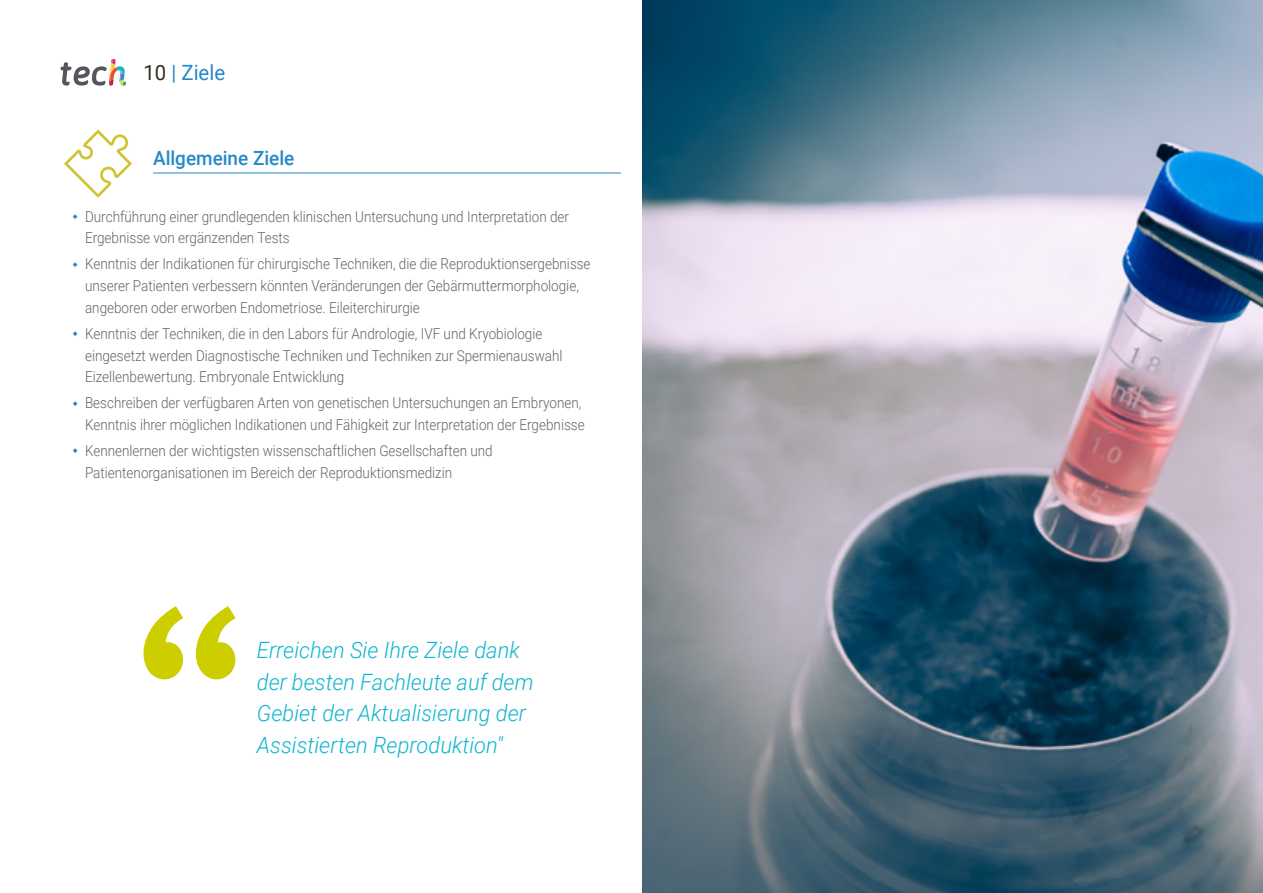
<style>
.page{position:relative;width:1263px;height:893px;background:#fff}
.page>*{position:absolute;margin:0;border:0;box-sizing:border-box;transform-origin:0 0}
.t1{font:italic 300 22.5px/31.5px "Roboto";color:#0fb6cf}
.t2{font:21px "Roboto";color:#2488c9}
.t3{font:500 19.5px "Roboto";color:#2488c9}
.t4{font:300 15px/21.8px "Roboto";color:#61646a;scale:.9 1}
.s1{color:#312e20}
</style>
<div class="page">
<hr style="left:153px;top:173px;width:468px;height:1px;background:#2488c9">
<svg style="left:64px;top:129px;width:68px;height:69px"></svg>
<img style="left:642px;top:0;width:621px;height:893px">
<svg style="left:61px;top:59px;width:65px;height:27px"></svg>
<svg style="left:144px;top:606px;width:92px;height:73px"></svg>
<h2 class="t2" style="left:144px;top:57px;width:83px"><span class="s1">10</span> | Ziele</h2>
<h3 class="t3" style="left:153px;top:144px;width:143px">Allgemeine Ziele</h3>
<p class="t4" style="left:85px;top:205px;width:539px">Durchführung einer grundlegenden klinischen Untersuchung und Interpretation der<br>Ergebnisse von ergänzenden Tests</p>
<p class="t4" style="left:85px;top:253px;width:563px">Kenntnis der Indikationen für chirurgische Techniken, die die Reproduktionsergebnisse unserer Patienten verbessern könnten Veränderungen der Gebärmuttermorphologie, angeboren oder erworben Endometriose. Eileiterchirurgie</p>
<p class="t4" style="left:85px;top:322px;width:532px">Kenntnis der Techniken, die in den Labors für Andrologie, IVF und Kryobiologie eingesetzt werden Diagnostische Techniken und Techniken zur Spermienauswahl<br>Eizellenbewertung. Embryonale Entwicklung</p>
<p class="t4" style="left:85px;top:392px;width:557px">Beschreiben der verfügbaren Arten von genetischen Untersuchungen an Embryonen,<br>Kenntnis ihrer möglichen Indikationen und Fähigkeit zur Interpretation der Ergebnisse</p>
<p class="t4" style="left:85px;top:439px;width:454px">Kennenlernen der wichtigsten wissenschaftlichen Gesellschaften und<br>Patientenorganisationen im Bereich der Reproduktionsmedizin</p>
<h1 class="t1" style="left:257px;top:634px;width:278px">Erreichen Sie Ihre Ziele dank der besten Fachleute auf dem<br>Gebiet der Aktualisierung der<br>Assistierten Reproduktion"</h1>
</div>
